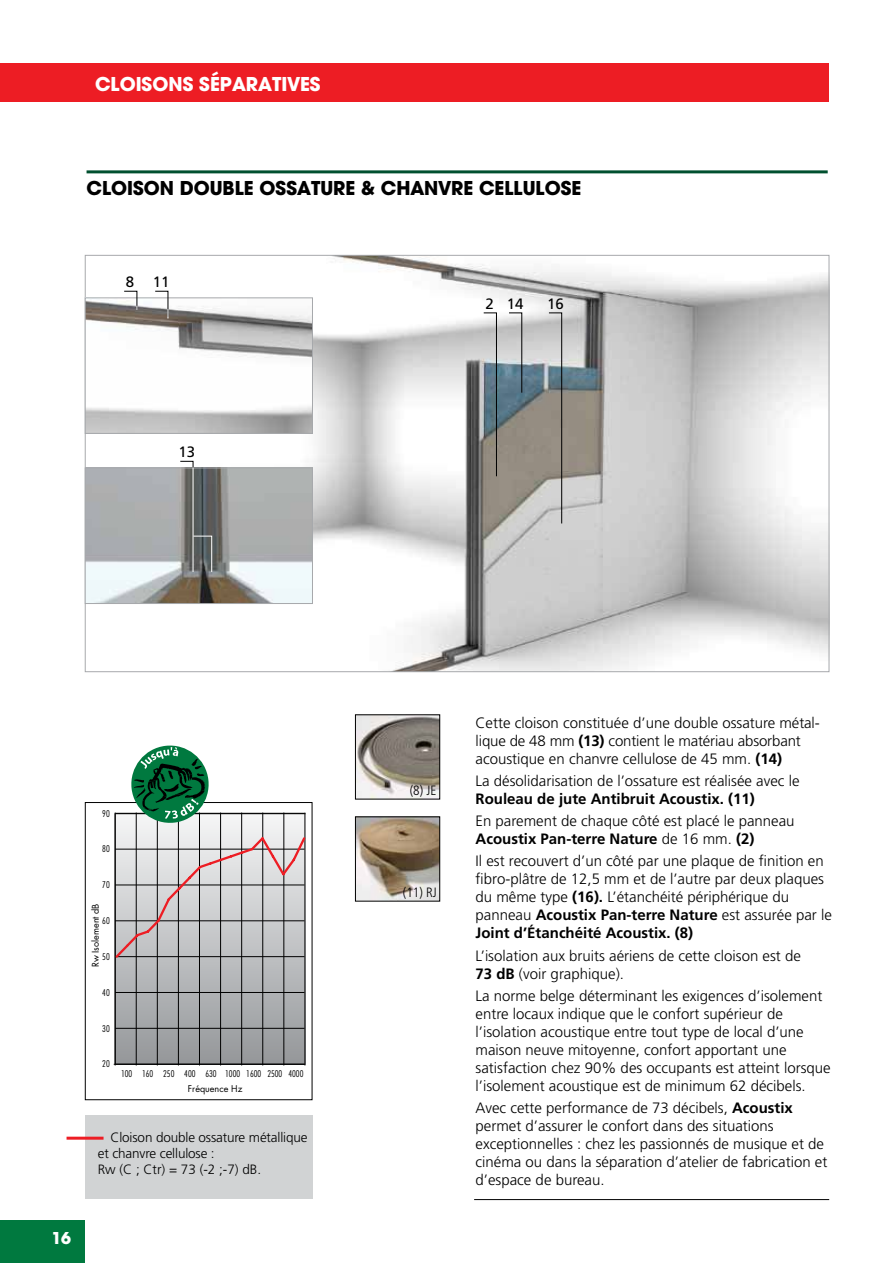
<style>
.page{position:relative;width:893px;height:1263px;background:#fff}
.page>*{position:absolute;margin:0;border:0;box-sizing:border-box;transform-origin:0 0}
.t1{font:700 21px "Avant Gard";color:#000}
.t2{font:700 21px "Avant Gard";color:#fff}
.t3{font:700 18px "Avant Gard";color:#fff}
.t4{font:300 15px/18px "Frutiger";color:#000}
.t5{font:700 15px "Frutiger";color:#000}
.t6{font:15px "Frutiger";color:#000}
.t7{font:300 13.5px/16.2px "Frutiger";letter-spacing:-.01em;color:#000}
.t8{font:300 condensed 13.5px "Frutiger";color:#000}
.t9{font:300 condensed 9px "Futura";color:#000}
.t10{font:9px "Futura";color:#000}
.s1{font-weight:700}
</style>
<div class="page">
<div style="left:0;top:1220px;width:85px;height:43px;background:#00793f"></div>
<hr style="left:87px;top:170px;width:741px;height:3px;background:#00502f">
<svg style="left:116px;top:814px;width:189px;height:250px;background:#aeb0b3"></svg>
<hr style="left:136px;top:812px;width:1px;height:252px;background:#000">
<hr style="left:157px;top:812px;width:1px;height:252px;background:#000">
<hr style="left:178px;top:812px;width:1px;height:252px;background:#000">
<hr style="left:199px;top:812px;width:1px;height:252px;background:#000">
<hr style="left:220px;top:812px;width:1px;height:252px;background:#000">
<hr style="left:241px;top:812px;width:1px;height:252px;background:#000">
<hr style="left:262px;top:812px;width:1px;height:252px;background:#000">
<hr style="left:284px;top:812px;width:1px;height:252px;background:#000">
<hr style="left:305px;top:812px;width:1px;height:252px;background:#000">
<hr style="left:115px;top:812px;width:1px;height:252px;background:#000">
<hr style="left:115px;top:1064px;width:190px;height:1px;background:#000">
<hr style="left:116px;top:813px;width:189px;height:1px;background:#000">
<hr style="left:115px;top:1028px;width:189px;height:1px;background:#000">
<hr style="left:115px;top:992px;width:189px;height:1px;background:#000">
<svg style="left:114px;top:835px;width:191px;height:125px;background:#c3c0c1"></svg>
<div style="left:85px;top:802px;width:227px;height:298px;border:1px solid #000"></div>
<div style="left:85px;top:1115px;width:227px;height:84px;background:#d1d3d4"></div>
<svg style="left:129px;top:745px;width:80px;height:80px"></svg>
<img style="left:357px;top:716px;width:81px;height:81px">
<div style="left:355px;top:714px;width:85px;height:85px;border:1px solid #000"></div>
<img style="left:357px;top:818px;width:81px;height:81px">
<div style="left:355px;top:816px;width:85px;height:85px;border:1px solid #000"></div>
<div style="left:0;top:64px;width:829px;height:38px;background:#ed1d24"></div>
<img style="left:87px;top:257px;width:740px;height:413px">
<img style="left:87px;top:300px;width:224px;height:132px">
<div style="left:85px;top:298px;width:228px;height:136px;border:1px solid #a7a9ac"></div>
<hr style="left:474px;top:1199px;width:355px;height:1px;background:#000">
<hr style="left:67px;top:1137px;width:37px;height:3px;background:#ed1d24">
<svg style="left:483px;top:312px;width:14px;height:165px;background:#848d8f"></svg>
<svg style="left:508px;top:312px;width:14px;height:81px"></svg>
<svg style="left:548px;top:312px;width:14px;height:212px;background:#9f9f9c"></svg>
<img style="left:87px;top:470px;width:224px;height:132px">
<div style="left:85px;top:468px;width:228px;height:136px;border:1px solid #a7a9ac"></div>
<svg style="left:180px;top:461px;width:32px;height:124px;background:#717371"></svg>
<svg style="left:154px;top:290px;width:15px;height:28px"></svg>
<svg style="left:123px;top:290px;width:15px;height:21px"></svg>
<h1 class="t2" style="left:95px;top:71px;width:227px">CLOISONS SÉPARATIVES</h1>
<h1 class="t1" style="left:87px;top:175px;width:496px">CLOISON DOUBLE OSSATURE &amp; CHANVRE CELLULOSE</h1>
<p class="t6" style="left:126px;top:273px;width:10px">8</p>
<p class="t6" style="left:153px;top:273px;width:18px">11</p>
<p class="t6" style="left:179px;top:443px;width:18px">13</p>
<p class="t6" style="left:485px;top:295px;width:40px">2 14</p>
<p class="t6" style="left:547px;top:295px;width:18px">16</p>
<p class="t9" style="left:102px;top:808px;width:9px">90</p>
<p class="t9" style="left:102px;top:843px;width:9px">80</p>
<p class="t9" style="left:102px;top:879px;width:9px">70</p>
<p class="t10" style="left:89px;top:967px;width:65px;rotate:-90deg">Rw Isolement dB</p>
<p class="t9" style="left:102px;top:915px;width:9px">60</p>
<p class="t9" style="left:102px;top:951px;width:9px">50</p>
<p class="t9" style="left:102px;top:987px;width:9px">40</p>
<p class="t9" style="left:102px;top:1023px;width:9px">30</p>
<p class="t9" style="left:102px;top:1058px;width:9px">20</p>
<p class="t9" style="left:121px;top:1068px;width:184px">100 160 250 400 630 1000 1600 2500 4000</p>
<p class="t10" style="left:188px;top:1082px;width:56px">Fréquence Hz</p>
<p class="t7" style="left:98px;top:1129px;width:211px;text-indent:13px">Cloison double ossature métallique et chanvre cellulose :<br>Rw (C ; Ctr) = 73 (-2 ;-7) dB.</p>
<p class="t3" style="left:51px;top:1227px;width:21px">16</p>
<p class="t8" style="left:410px;top:783px;width:28px">(8) JE</p>
<p class="t8" style="left:403px;top:885px;width:35px">(11) RJ</p>
<p class="t4" style="left:476px;top:713px;width:346px">Cette cloison constituée d’une double ossature métal&shy;lique de 48 mm <span class="s1">(13)</span> contient le matériau absorbant acoustique en chanvre cellulose de 45 mm. <span class="s1">(14)</span></p>
<p class="t4" style="left:476px;top:772px;width:325px">La désolidarisation de l’ossature est réalisée avec le</p>
<p class="t5" style="left:476px;top:790px;width:281px">Rouleau de jute Antibruit Acoustix. (11)</p>
<p class="t4" style="left:476px;top:812px;width:320px">En parement de chaque côté est placé le panneau<br><span class="s1">Acoustix Pan-terre Nature</span> de 16 mm. <span class="s1">(2)</span></p>
<p class="t4" style="left:476px;top:852px;width:358px">Il est recouvert d’un côté par une plaque de finition en fibro-plâtre de 12,5 mm et de l’autre par deux plaques du même type <span class="s1">(16).</span> L’étanchéité périphérique du panneau <span class="s1">Acoustix Pan-terre Nature</span> est assurée par le <span class="s1">Joint d’Étanchéité Acoustix. (8)</span></p>
<p class="t4" style="left:476px;top:946px;width:327px">L’isolation aux bruits aériens de cette cloison est de<br><span class="s1">73 dB</span> (voir graphique).</p>
<p class="t4" style="left:476px;top:987px;width:357px">La norme belge déterminant les exigences d’isolement entre locaux indique que le confort supérieur de l’isolation acoustique entre tout type de local d’une maison neuve mitoyenne, confort apportant une satisfaction chez 90% des occupants est atteint lorsque l’isolement acoustique est de minimum 62 décibels.</p>
<p class="t4" style="left:476px;top:1099px;width:353px">Avec cette performance de 73 décibels, <span class="s1">Acoustix </span>permet d’assurer le confort dans des situations exceptionnelles : chez les passionnés de musique et de cinéma ou dans la séparation d’atelier de fabrication et d’espace de bureau.</p>
</div>
